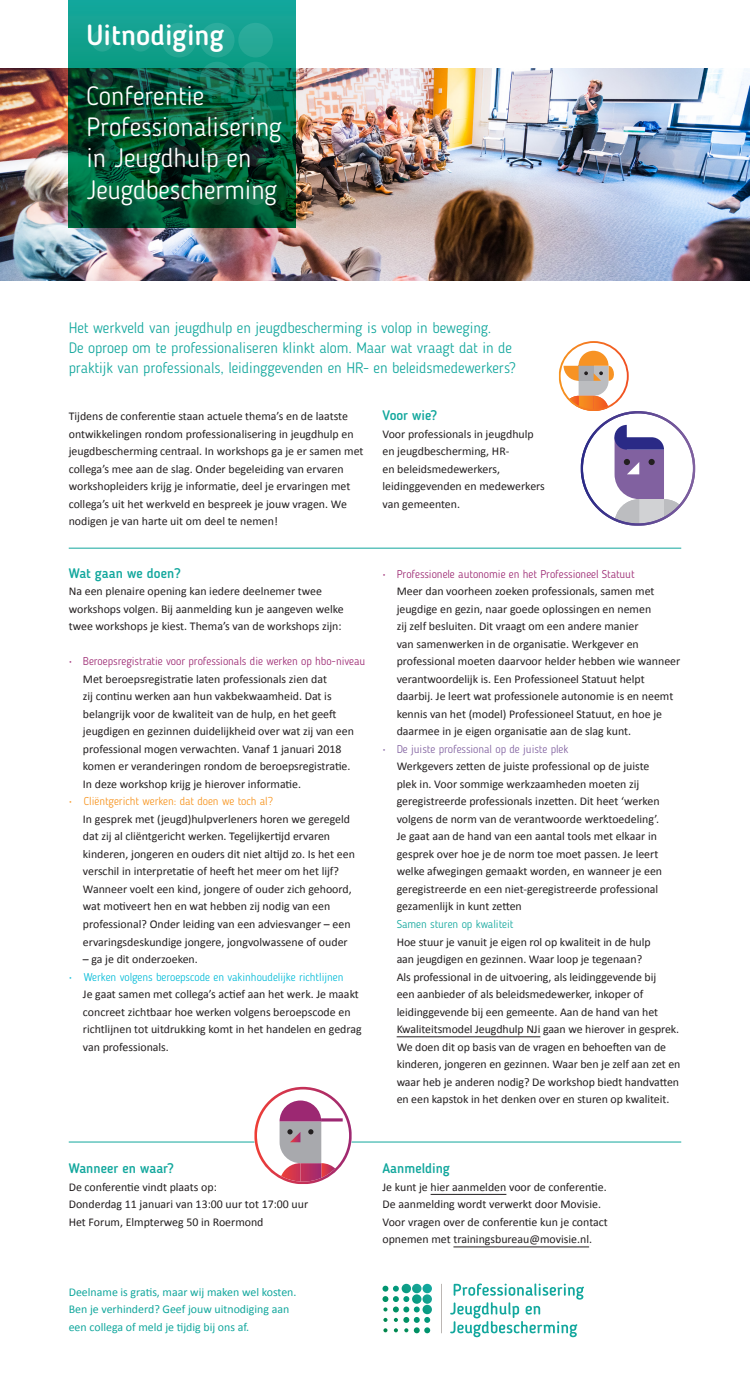
<style>
.page{position:relative;width:750px;height:1382px;background:#fff}
.page>*{position:absolute;margin:0;border:0;box-sizing:border-box;transform-origin:0 0}
.t1{font:500 28.75px "Blogger Sans";color:#fff}
.t2{font:300 26.25px/31.2px "Blogger Sans";color:#fff}
.Inleiding___quote{font:300 15px/20px "Blogger Sans";color:#12a79d}
.Tussenkop{font:500 13.75px "Blogger Sans";color:#12a79d}
.Platte_tekst{font:11.88px/17.5px "Calibri";color:#231f20}
.Platte_tekst-2{font:11.88px/17.5px "Calibri";color:#12a79d}
.Platte_tekst-3{font:300 11.25px "Blogger Sans";color:#9c2872}
.Alineastijl_1{font:300 11.25px "Blogger Sans";color:#03bbd7}
.Alineastijl_1-2{font:300 11.25px "Blogger Sans";color:#f7931d}
.Platte_tekst-4{font:300 11.25px "Blogger Sans";color:#8161a0}
.Platte_tekst-5{font:300 11.25px "Blogger Sans";color:#12a79d}
</style>
<div class="page">
<hr style="left:69px;top:1141px;width:612px;height:1px;background:#12a79d">
<svg style="left:254px;top:1086px;width:98px;height:98px"></svg>
<hr style="left:397px;top:1036px;width:143px;height:1px;background:#231f20">
<img style="left:0;top:68px;width:750px;height:213px">
<svg style="left:69px;top:0;width:227px;height:227px;background:#05664a"></svg>
<div style="left:238px;top:23px;width:35px;height:34px;background:#27a998;border-radius:50%"></div>
<svg style="left:200px;top:62px;width:35px;height:34px"></svg>
<svg style="left:238px;top:62px;width:35px;height:34px"></svg>
<svg style="left:238px;top:100px;width:35px;height:35px"></svg>
<div style="left:200px;top:23px;width:35px;height:34px;background:#27a998;border-radius:50%"></div>
<div style="left:162px;top:23px;width:34px;height:34px;background:#27a998;border-radius:50%"></div>
<svg style="left:168px;top:145px;width:22px;height:22px"></svg>
<svg style="left:206px;top:183px;width:22px;height:22px"></svg>
<svg style="left:206px;top:145px;width:22px;height:22px"></svg>
<svg style="left:245px;top:145px;width:22px;height:22px"></svg>
<svg style="left:245px;top:183px;width:22px;height:22px"></svg>
<svg style="left:168px;top:106px;width:22px;height:22px"></svg>
<svg style="left:206px;top:106px;width:22px;height:22px"></svg>
<svg style="left:130px;top:106px;width:22px;height:22px"></svg>
<svg style="left:130px;top:68px;width:22px;height:22px"></svg>
<svg style="left:168px;top:68px;width:22px;height:22px"></svg>
<div style="left:130px;top:30px;width:22px;height:22px;background:#27a997;border-radius:50%"></div>
<svg style="left:91px;top:68px;width:22px;height:22px"></svg>
<div style="left:91px;top:30px;width:22px;height:22px;background:#27a997;border-radius:50%"></div>
<svg style="left:95px;top:148px;width:15px;height:15px"></svg>
<svg style="left:95px;top:110px;width:15px;height:15px"></svg>
<svg style="left:133px;top:186px;width:15px;height:16px"></svg>
<svg style="left:95px;top:186px;width:15px;height:16px"></svg>
<svg style="left:133px;top:148px;width:15px;height:15px"></svg>
<svg style="left:171px;top:186px;width:15px;height:16px"></svg>
<svg style="left:382px;top:1283px;width:50px;height:50px"></svg>
<svg style="left:441px;top:1283px;width:1px;height:50px"></svg>
<svg style="left:450px;top:1283px;width:134px;height:54px"></svg>
<hr style="left:69px;top:548px;width:612px;height:1px;background:#12a79d">
<hr style="left:431px;top:1193px;width:75px;height:1px;background:#231f20">
<hr style="left:453px;top:1246px;width:136px;height:1px;background:#231f20">
<svg style="left:559px;top:341px;width:136px;height:184px"></svg>
<p class="t1" style="left:86px;top:17px;width:139px">Uitnodiging</p>
<p class="t2" style="left:86px;top:80px;width:197px">Conferentie<br>Professionalisering in Jeugdhulp en<br>Jeugdbescherming</p>
<p class="Inleiding___quote" style="left:69px;top:317px;width:449px">Het werkveld van jeugdhulp en jeugdbescherming is volop in beweging.<br>De oproep om te professionaliseren klinkt alom. Maar wat vraagt dat in de praktijk van professionals, leidinggevenden en HR- en beleidsmedewerkers?</p>
<p class="Platte_tekst" style="left:69px;top:407px;width:296px">Tijdens de conferentie staan actuele thema’s en de laatste ontwikkelingen rondom professionalisering in jeugdhulp en jeugdbescherming centraal. In workshops ga je er samen met collega’s mee aan de slag. Onder begeleiding van ervaren workshopleiders krijg je informatie, deel je ervaringen met collega’s uit het werkveld en bespreek je jouw vragen. We nodigen je van harte uit om deel te nemen!</p>
<p class="Tussenkop" style="left:382px;top:407px;width:56px">Voor wie?</p>
<p class="Platte_tekst" style="left:382px;top:425px;width:164px">Voor professionals in jeugdhulp en jeugdbescherming, HR-<br>en beleidsmedewerkers, leidinggevenden en medewerkers van gemeenten.</p>
<p class="Tussenkop" style="left:69px;top:564px;width:114px">Wat gaan we doen?</p>
<p class="Platte_tekst" style="left:69px;top:582px;width:277px">Na een plenaire opening kan iedere deelnemer twee workshops volgen. Bij aanmelding kun je aangeven welke twee workshops je kiest. Thema’s van de workshops zijn:</p>
<p class="Platte_tekst-3" style="left:69px;top:654px;width:298px">• Beroepsregistratie voor professionals die werken op hbo-niveau</p>
<p class="Platte_tekst" style="left:83px;top:670px;width:273px">Met beroepsregistratie laten professionals zien dat<br>zij continu werken aan hun vakbekwaamheid. Dat is belangrijk voor de kwaliteit van de hulp, en het geeft jeugdigen en gezinnen duidelijkheid over wat zij van een professional mogen verwachten. Vanaf 1 januari 2018 komen er veranderingen rondom de beroepsregistratie.<br>In deze workshop krijg je hierover informatie.</p>
<p class="Alineastijl_1-2" style="left:69px;top:794px;width:206px">• Cliëntgericht werken: dat doen we toch al?</p>
<p class="Platte_tekst" style="left:83px;top:810px;width:273px">In gesprek met (jeugd)hulpverleners horen we geregeld dat zij al cliëntgericht werken. Tegelijkertijd ervaren kinderen, jongeren en ouders dit niet altijd zo. Is het een verschil in interpretatie of heeft het meer om het lijf?<br>Wanneer voelt een kind, jongere of ouder zich gehoord, wat motiveert hen en wat hebben zij nodig van een professional? Onder leiding van een adviesvanger – een ervaringsdeskundige jongere, jongvolwassene of ouder</p>
<p class="Platte_tekst" style="left:83px;top:950px;width:116px">– ga je dit onderzoeken.</p>
<p class="Alineastijl_1" style="left:69px;top:969px;width:276px">• Werken volgens beroepscode en vakinhoudelijke richtlijnen</p>
<p class="Platte_tekst" style="left:83px;top:985px;width:280px">Je gaat samen met collega’s actief aan het werk. Je maakt concreet zichtbaar hoe werken volgens beroepscode en richtlijnen tot uitdrukking komt in het handelen en gedrag van professionals.</p>
<p class="Platte_tekst-3" style="left:382px;top:567px;width:254px">• Professionele autonomie en het Professioneel Statuut</p>
<p class="Platte_tekst" style="left:397px;top:582px;width:285px">Meer dan voorheen zoeken professionals, samen met jeugdige en gezin, naar goede oplossingen en nemen<br>zij zelf besluiten. Dit vraagt om een andere manier<br>van samenwerken in de organisatie. Werkgever en professional moeten daarvoor helder hebben wie wanneer verantwoordelijk is. Een Professioneel Statuut helpt daarbij. Je leert wat professionele autonomie is en neemt kennis van het (model) Professioneel Statuut, en hoe je daarmee in je eigen organisatie aan de slag kunt.</p>
<p class="Platte_tekst-4" style="left:382px;top:742px;width:187px">• De juiste professional op de juiste plek</p>
<p class="Platte_tekst" style="left:397px;top:757px;width:267px">Werkgevers zetten de juiste professional op de juiste plek in. Voor sommige werkzaamheden moeten zij geregistreerde professionals inzetten. Dit heet ‘werken volgens de norm van de verantwoorde werktoedeling’.<br>Je gaat aan de hand van een aantal tools met elkaar in gesprek over hoe je de norm toe moet passen. Je leert welke afwegingen gemaakt worden, en wanneer je een geregistreerde en een niet-geregistreerde professional gezamenlijk in kunt zetten</p>
<p class="Platte_tekst-5" style="left:397px;top:917px;width:118px">Samen sturen op kwaliteit</p>
<p class="Platte_tekst" style="left:397px;top:932px;width:285px">Hoe stuur je vanuit je eigen rol op kwaliteit in de hulp<br>aan jeugdigen en gezinnen. Waar loop je tegenaan?<br>Als professional in de uitvoering, als leidinggevende bij<br>een aanbieder of als beleidsmedewerker, inkoper of leidinggevende bij een gemeente. Aan de hand van het Kwaliteitsmodel Jeugdhulp NJi gaan we hierover in gesprek.<br>We doen dit op basis van de vragen en behoeften van de kinderen, jongeren en gezinnen. Waar ben je zelf aan zet en waar heb je anderen nodig? De workshop biedt handvatten en een kapstok in het denken over en sturen op kwaliteit.</p>
<p class="Tussenkop" style="left:69px;top:1159px;width:107px">Wanneer en waar?</p>
<p class="Platte_tekst" style="left:69px;top:1177px;width:150px">De conferentie vindt plaats op:</p>
<p class="Platte_tekst" style="left:69px;top:1195px;width:241px">Donderdag 11 januari van 13:00 uur tot 17:00 uur</p>
<p class="Platte_tekst" style="left:69px;top:1212px;width:196px">Het Forum, Elmpterweg 50 in Roermond</p>
<p class="Platte_tekst-2" style="left:69px;top:1282px;width:229px">Deelname is gratis, maar wij maken wel kosten.<br>Ben je verhinderd? Geef jouw uitnodiging aan een collega of meld je tijdig bij ons af.</p>
<p class="Tussenkop" style="left:382px;top:1159px;width:69px">Aanmelding</p>
<p class="Platte_tekst" style="left:382px;top:1177px;width:226px">Je kunt je hier aanmelden voor de conferentie.</p>
<p class="Platte_tekst" style="left:382px;top:1195px;width:227px">De aanmelding wordt verwerkt door Movisie.<br>Voor vragen over de conferentie kun je contact opnemen met trainingsbureau@movisie.nl.</p>
</div>
